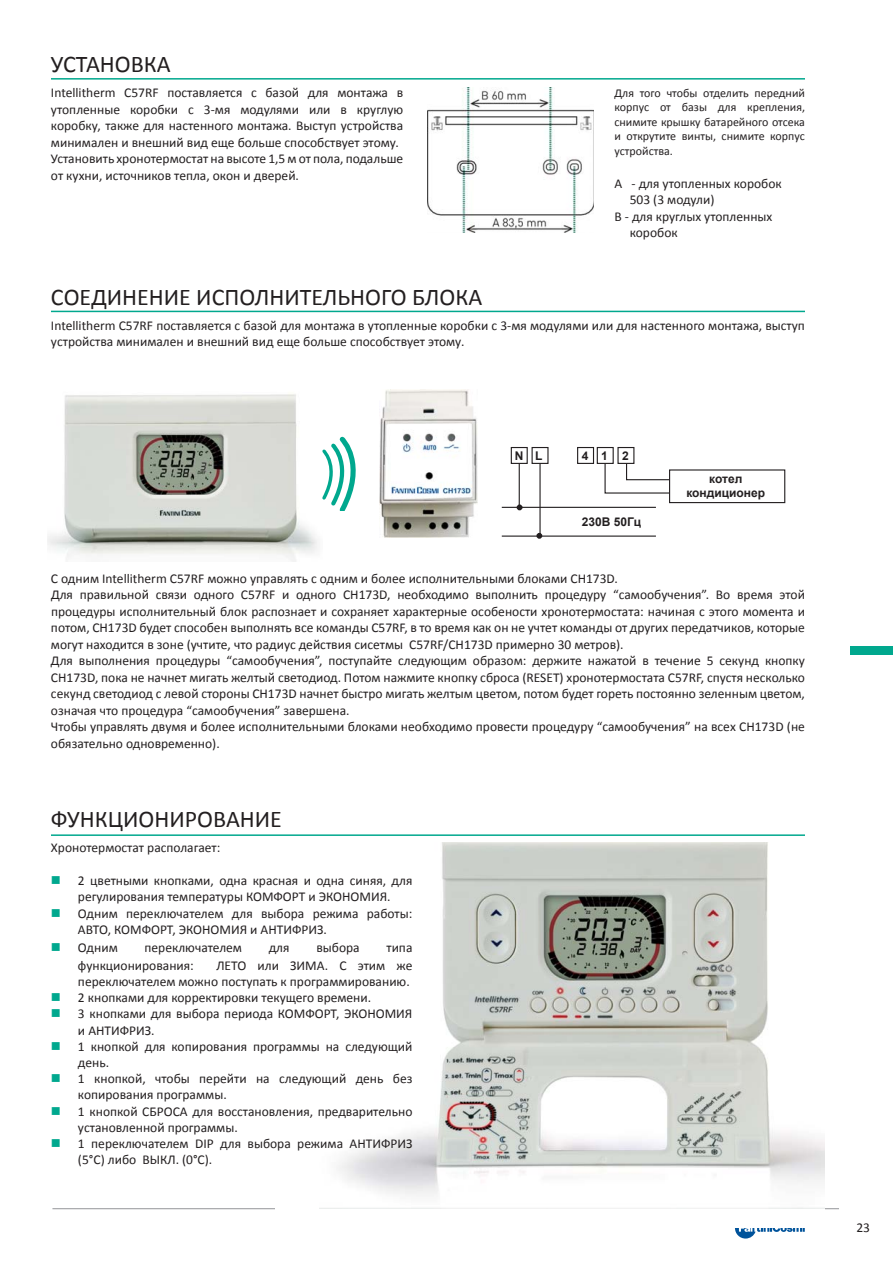
<style>
.page{position:relative;width:893px;height:1263px;background:#fff}
.page>*{position:absolute;margin:0;border:0;box-sizing:border-box;transform-origin:0 0}
.t1{font:24px "Calibri";color:#231f20}
.t2{font:13.5px/16.5px "Calibri";color:#231f20}
.t3{font:12px/14.4px "Calibri";color:#231f20;text-align:justify}
.t4{font:700 12px/14.4px "Arial";color:#231f20;text-align:center}
.s1{color:#00a88e}
</style>
<div class="page">
<div style="left:850px;top:646px;width:43px;height:9px;background:#00a88e"></div>
<hr style="left:52px;top:1208px;width:787px;height:1px;background:#939598">
<svg style="left:735px;top:1228px;width:70px;height:11px"></svg>
<img style="left:47px;top:394px;width:270px;height:167px">
<div style="left:276px;top:842px;width:549px;height:386px;background:#fff"></div>
<img style="left:319px;top:842px;width:506px;height:367px">
<hr style="left:51px;top:78px;width:754px;height:2px;background:#00a88e">
<hr style="left:51px;top:311px;width:754px;height:1px;background:#00a88e">
<svg style="left:322px;top:437px;width:33px;height:73px"></svg>
<img style="left:380px;top:390px;width:98px;height:148px">
<div style="left:511px;top:447px;width:17px;height:17px;border:1px solid #231f20"></div>
<div style="left:531px;top:447px;width:17px;height:17px;border:1px solid #231f20"></div>
<div style="left:577px;top:447px;width:17px;height:17px;border:1px solid #231f20"></div>
<div style="left:597px;top:447px;width:17px;height:17px;border:1px solid #231f20"></div>
<div style="left:617px;top:447px;width:17px;height:17px;border:1px solid #231f20"></div>
<hr style="left:519px;top:463px;width:1px;height:44px;background:#231f20">
<hr style="left:502px;top:507px;width:154px;height:1px;background:#231f20">
<hr style="left:502px;top:536px;width:154px;height:1px;background:#231f20">
<hr style="left:539px;top:463px;width:2px;height:74px;background:#231f20">
<svg style="left:517px;top:505px;width:5px;height:5px"></svg>
<svg style="left:536px;top:533px;width:6px;height:6px"></svg>
<svg style="left:604px;top:462px;width:65px;height:32px"></svg>
<div style="left:669px;top:469px;width:116px;height:34px;border:1px solid #231f20"></div>
<hr style="left:51px;top:834px;width:754px;height:2px;background:#00a88e">
<img style="left:428px;top:88px;width:166px;height:144px">
<h1 class="t1" style="left:51px;top:54px;width:121px">УСТАНОВКА</h1>
<p class="t2" style="left:51px;top:85px;width:354px">Intellitherm C57RF поставляется с базой для монтажа в утопленные коробки с 3-мя модулями или в круглую коробку, также для настенного монтажа. Выступ устройства минимален и внешний вид еще больше способствует этому.<br>Установить хронотермостат на высоте 1,5 мот пола, подальше от кухни, источников тепла, окон и дверей.</p>
<h1 class="t1" style="left:51px;top:287px;width:433px">СОЕДИНЕНИЕ ИСПОЛНИТЕЛЬНОГО БЛОКА</h1>
<p class="t3" style="left:614px;top:87px;width:192px">Для того чтобы отделить передний корпус от базы для крепления, снимите крышку батарейного отсека и открутите винты, снимите корпус устройства.</p>
<p class="t2" style="left:614px;top:176px;width:169px">A - для утопленных коробок</p>
<p class="t2" style="left:630px;top:192px;width:86px">503 (3 модули)</p>
<p class="t2" style="left:614px;top:209px;width:159px">B - для круглых утопленных</p>
<p class="t2" style="left:630px;top:225px;width:49px">коробок</p>
<p class="t2" style="left:51px;top:318px;width:755px">Intellitherm C57RF поставляется с базой для монтажа в утопленные коробки с 3-мя модулями или для настенного монтажа, выступ устройства минимален и внешний вид еще больше способствует этому.</p>
<p class="t4" style="left:515px;top:449px;width:29px">N L</p>
<p class="t4" style="left:582px;top:449px;width:8px">4</p>
<p class="t4" style="left:601px;top:449px;width:29px">1 2</p>
<p class="t4" style="left:582px;top:515px;width:61px">230В 50Гц</p>
<p class="t4" style="left:686px;top:471px;width:80px">котел кондиционер</p>
<p class="t2" style="left:51px;top:571px;width:755px">С одним Intellitherm C57RF можно управлять с одним и более исполнительными блоками CH173D.<br>Для правильной связи одного C57RF и одного CH173D, необходимо выполнить процедуру “самообучения”. Во время этой процедуры исполнительный блок распознает и сохраняет характерные особености хронотермостата: начиная с этого момента и потом, CH173D будет способен выполнять все команды C57RF, в то время как он не учтет команды от других передатчиков, которые могут находится в зоне (учтите, что радиус действия сисетмы C57RF/CH173D примерно 30 метров).<br>Для выполнения процедуры “самообучения”, поступайте следующим образом: держите нажатой в течение 5 секунд кнопку CH173D, пока не начнет мигать желтый светодиод. Потом нажмите кнопку сброса (RESET) хронотермостата C57RF, спустя несколько секунд светодиод с левой стороны CH173D начнет быстро мигать желтым цветом, потом будет гореть постоянно зеленным цветом, означая что процедура “самообучения” завершена.<br>Чтобы управлять двумя и более исполнительными блоками необходимо провести процедуру “самообучения” на всех CH173D (не обязательно одновременно).</p>
<h1 class="t1" style="left:51px;top:809px;width:232px">ФУНКЦИОНИРОВАНИE</h1>
<p class="t2" style="left:51px;top:841px;width:171px">Хронотермостат располагает:</p>
<p class="t2" style="left:51px;top:874px;width:363px;text-align:center"><span class="s1">■</span> 2 цветными кнопками, одна красная и одна синяя, для регулирования температуры КОМФОРТ и ЭКОНОМИЯ.</p>
<p class="t2" style="left:78px;top:906px;width:336px;text-indent:-27px"><span class="s1">■</span> Одним переключателем для выбора режима работы:<br>АВТО, КОМФОРТ, ЭКОНОМИЯ и АНТИФРИЗ.</p>
<p class="t2" style="left:51px;top:940px;width:68px"><span class="s1">■</span> Одним</p>
<p class="t2" style="left:145px;top:940px;width:99px">переключателем</p>
<p class="t2" style="left:269px;top:940px;width:22px">для</p>
<p class="t2" style="left:316px;top:940px;width:45px">выбора</p>
<p class="t2" style="left:386px;top:940px;width:28px">типа</p>
<p class="t2" style="left:78px;top:958px;width:117px">функционирования:</p>
<p class="t2" style="left:78px;top:958px;width:336px;text-align:right">ЛЕТО или ЗИМА. С этим же<br>переключателем можно поступать к программированию.</p>
<p class="t2" style="left:51px;top:991px;width:322px"><span class="s1">■</span> 2 кнопками для корректировки текущего времени.</p>
<p class="t2" style="left:78px;top:1007px;width:336px;text-indent:-27px"><span class="s1">■</span> 3 кнопками для выбора периода КОМФОРТ, ЭКОНОМИЯ и АНТИФРИЗ.</p>
<p class="t2" style="left:78px;top:1039px;width:336px;text-indent:-27px"><span class="s1">■</span> 1 кнопкой для копирования программы на следующий день.</p>
<p class="t2" style="left:78px;top:1072px;width:336px;text-indent:-27px"><span class="s1">■</span> 1 кнопкой, чтобы перейти на следующий день без копирования программы.</p>
<p class="t2" style="left:78px;top:1104px;width:336px;text-indent:-27px"><span class="s1">■</span> 1 кнопкой СБРОСА для восстановления, предварительно установленной программы.</p>
<p class="t2" style="left:78px;top:1136px;width:336px;text-indent:-27px"><span class="s1">■</span> 1 переключателем DIP для выбора режима АНТИФРИЗ (5°C) либо ВЫКЛ. (0°C).</p>
<p class="t2" style="left:856px;top:1220px;width:15px">23</p>
</div>
